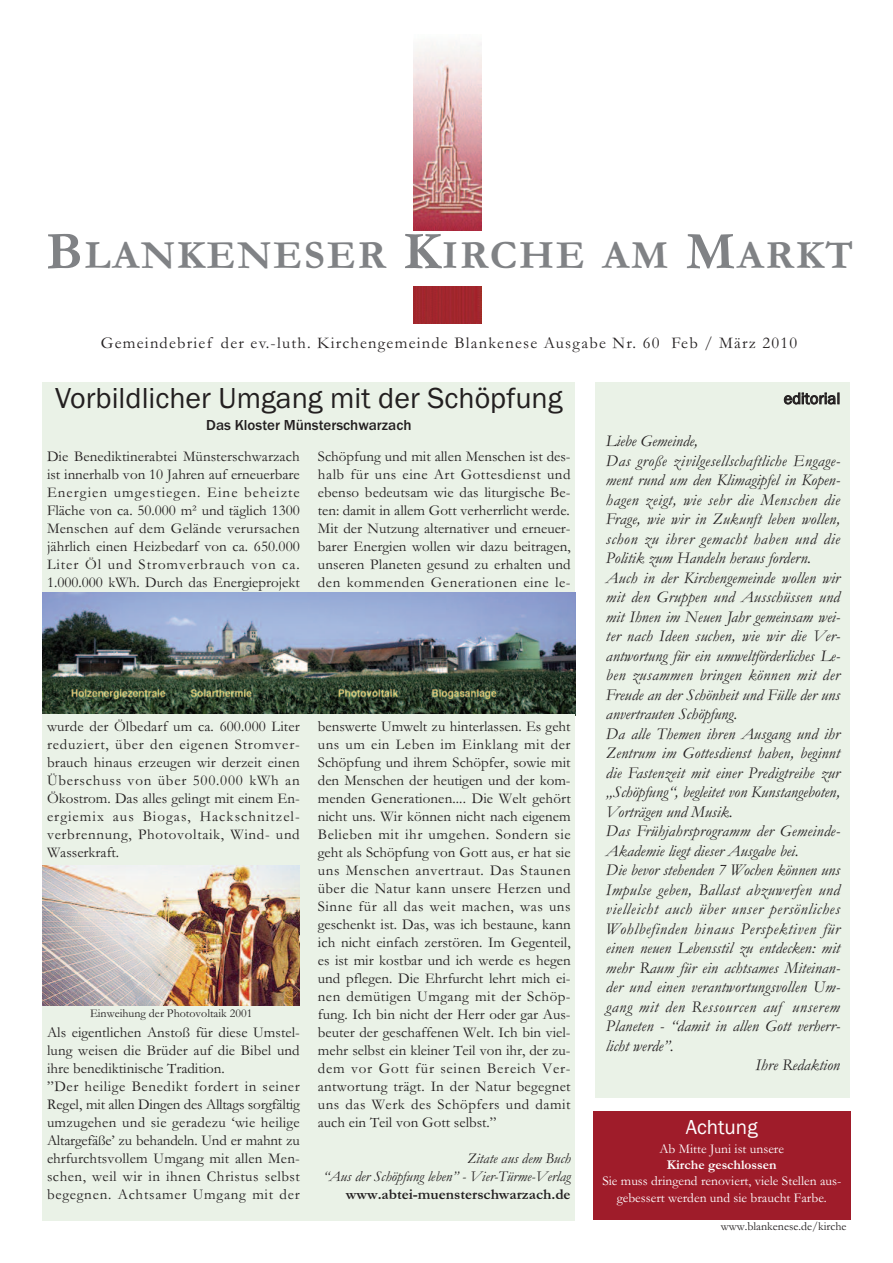
<style>
.page{position:relative;width:893px;height:1263px;background:#fff}
.page>*{position:absolute;margin:0;border:0;box-sizing:border-box;transform-origin:0 0}
.t1{font:700 40.5px "Garamond";letter-spacing:.05em;color:#808285}
.t2{font:30px "Franklin Gothic";color:#231f20}
.t3{font:21px "Franklin Gothic";color:#fff}
.t4{font:italic 16.5px "Garamond";letter-spacing:.01em;color:#231f20}
.t5{font:16.5px "Garamond";letter-spacing:.075em;color:#231f20}
.t6{font:italic 16.5px "Garamond";letter-spacing:.04em;color:#231f20}
.t7{font:italic 16.5px "Garamond";letter-spacing:.035em;color:#231f20}
.t8{font:italic 16.5px "Garamond";letter-spacing:.03em;color:#231f20}
.t9{font:16.5px "Franklin Gothic";color:#231f20}
.t10{font:15px/18px "Garamond";letter-spacing:.01em;color:#231f20;text-align:justify}
.t11{font:italic 15px/18px "Garamond";color:#231f20;text-align:right}
.t12{font:700 15px "Garamond";color:#231f20}
.t13{font:500 15px "Franklin Gothic";color:#231f20}
.t14{font:13.5px/16.2px "Garamond";color:#fff;text-align:center}
.t15{font:700 13.5px "Garamond";color:#fff}
.t16{font:12px "Garamond";color:#231f20}
.s1{font-size:54px}
</style>
<div class="page">
<img style="left:413px;top:43px;width:68px;height:280px">
<div style="left:406px;top:231px;width:80px;height:54px;background:#fff"></div>
<div style="left:595px;top:382px;width:255px;height:716px;background:#eaf2e7"></div>
<div style="left:43px;top:382px;width:532px;height:66px;background:#eaf2e7"></div>
<div style="left:43px;top:446px;width:532px;height:774px;background:#eaf2e7"></div>
<img style="left:43px;top:592px;width:532px;height:122px">
<img style="left:43px;top:866px;width:257px;height:139px">
<div style="left:593px;top:1111px;width:257px;height:109px;background:#9f1c2a"></div>
<h1 class="t1" style="left:46px;top:231px;width:809px"><span class="s1">B</span>LANKENESER <span class="s1">K</span>IRCHE AM <span class="s1">M</span>ARKT</h1>
<p class="t5" style="left:101px;top:332px;width:698px">Gemeindebrief der ev.-luth. Kirchengemeinde Blankenese Ausgabe Nr. 60 Feb / März 2010</p>
<h2 class="t2" style="left:55px;top:380px;width:509px">Vorbildlicher Umgang mit der Schöpfung</h2>
<p class="t13" style="left:206px;top:416px;width:207px">Das Kloster Münsterschwarzach</p>
<p class="t10" style="left:47px;top:447px;width:254px">Die Benediktinerabtei Münsterschwarzach ist innerhalb von 10 Jahren auf erneuerbare Energien umgestiegen. Eine beheizte Fläche von ca. 50.000 m² und täglich 1300<br>Menschen auf dem Gelände verursachen jährlich einen Heizbedarf von ca. 650.000<br>Liter Öl und Stromverbrauch von ca.<br>1.000.000 kWh. Durch das Energieprojekt</p>
<p class="t10" style="left:318px;top:447px;width:254px">Schöpfung und mit allen Menschen ist des&shy;halb für uns eine Art Gottesdienst und ebenso bedeutsam wie das liturgische Be&shy;ten: damit in allem Gott verherrlicht werde.<br>Mit der Nutzung alternativer und erneuer&shy;barer Energien wollen wir dazu beitragen, unseren Planeten gesund zu erhalten und den kommenden Generationen eine le-</p>
<p class="t10" style="left:47px;top:717px;width:254px">wurde der Ölbedarf um ca. 600.000 Liter reduziert, über den eigenen Stromver&shy;brauch hinaus erzeugen wir derzeit einen Überschuss von über 500.000 kWh an Ökostrom. Das alles gelingt mit einem En&shy;ergiemix aus Biogas, Hackschnitzel&shy;verbrennung, Photovoltaik, Wind- und Wasserkraft.</p>
<p class="t16" style="left:90px;top:1005px;width:164px">Einweihung der Photovoltaik 2001</p>
<p class="t10" style="left:47px;top:1023px;width:254px;text-align:left">Als eigentlichen Anstoß für diese Umstel&shy;lung weisen die Brüder auf die Bibel und ihre benediktinische Tradition.<br>”Der heilige Benedikt fordert in seiner Regel, mit allen Dingen des Alltags sorgfältig umzugehen und sie geradezu ‘wie heilige Altargefäße’ zu behandeln. Und er mahnt zu ehrfurchtsvollem Umgang mit allen Men&shy;schen, weil wir in ihnen Christus selbst begegnen. Achtsamer Umgang mit der</p>
<p class="t10" style="left:318px;top:717px;width:254px">benswerte Umwelt zu hinterlassen. Es geht uns um ein Leben im Einklang mit der Schöpfung und ihrem Schöpfer, sowie mit den Menschen der heutigen und der kom&shy;menden Generationen.... Die Welt gehört nicht uns. Wir können nicht nach eigenem Belieben mit ihr umgehen. Sondern sie geht als Schöpfung von Gott aus, er hat sie uns Menschen anvertraut. Das Staunen über die Natur kann unsere Herzen und Sinne für all das weit machen, was uns geschenkt ist. Das, was ich bestaune, kann ich nicht einfach zerstören. Im Gegenteil, es ist mir kostbar und ich werde es hegen und pflegen. Die Ehrfurcht lehrt mich ei&shy;nen demütigen Umgang mit der Schöp&shy;fung. Ich bin nicht der Herr oder gar Aus&shy;beuter der geschaffenen Welt. Ich bin viel&shy;mehr selbst ein kleiner Teil von ihr, der zu&shy;dem vor Gott für seinen Bereich Ver&shy;antwortung trägt. In der Natur begegnet uns das Werk des Schöpfers und damit auch ein Teil von Gott selbst.”</p>
<p class="t11" style="left:323px;top:1149px;width:249px">Zitate aus dem Buch<br>“Aus der Schöpfung leben” - Vier-Türme-Verlag</p>
<p class="t12" style="left:346px;top:1185px;width:226px">www.abtei-muensterschwarzach.de</p>
<p class="t9" style="left:784px;top:388px;width:58px">editorial</p>
<p class="t4" style="left:606px;top:431px;width:93px">Liebe Gemeinde,</p>
<p class="t4" style="left:606px;top:450px;width:236px">Das große zivilgesellschaftliche Engage-</p>
<p class="t4" style="left:606px;top:470px;width:236px">ment rund um den Klimagipfel in Kopen-</p>
<p class="t8" style="left:606px;top:489px;width:235px">hagen zeigt, wie sehr die Menschen die</p>
<p class="t4" style="left:606px;top:509px;width:235px">Frage, wie wir in Zukunft leben wollen,</p>
<p class="t7" style="left:606px;top:528px;width:235px">schon zu ihrer gemacht haben und die</p>
<p class="t4" style="left:606px;top:548px;width:207px">Politik zum Handeln heraus fordern.</p>
<p class="t4" style="left:606px;top:567px;width:235px">Auch in der Kirchengemeinde wollen wir</p>
<p class="t4" style="left:606px;top:587px;width:235px">mit den Gruppen und Ausschüssen und</p>
<p class="t4" style="left:606px;top:606px;width:236px">mit Ihnen im Neuen Jahr gemeinsam wei-</p>
<p class="t4" style="left:606px;top:626px;width:236px">ter nach Ideen suchen, wie wir die Ver-</p>
<p class="t4" style="left:606px;top:645px;width:236px">antwortung für ein umweltförderliches Le-</p>
<p class="t4" style="left:606px;top:665px;width:235px">ben zusammen bringen können mit der</p>
<p class="t4" style="left:606px;top:684px;width:235px">Freude an der Schönheit und Fülle der uns</p>
<p class="t4" style="left:606px;top:704px;width:133px">anvertrauten Schöpfung.</p>
<p class="t4" style="left:606px;top:723px;width:235px">Da alle Themen ihren Ausgang und ihr</p>
<p class="t4" style="left:606px;top:743px;width:235px">Zentrum im Gottesdienst haben, beginnt</p>
<p class="t4" style="left:606px;top:762px;width:235px">die Fastenzeit mit einer Predigtreihe zur</p>
<p class="t4" style="left:606px;top:782px;width:235px">„Schöpfung“, begleitet von Kunstangeboten,</p>
<p class="t4" style="left:606px;top:801px;width:128px">Vorträgen und Musik.</p>
<p class="t4" style="left:606px;top:821px;width:236px">Das Frühjahrsprogramm der Gemeinde-</p>
<p class="t4" style="left:606px;top:840px;width:194px">Akademie liegt dieser Ausgabe bei.</p>
<p class="t4" style="left:606px;top:860px;width:235px">Die bevor stehenden 7 Wochen können uns</p>
<p class="t4" style="left:606px;top:879px;width:235px">Impulse geben, Ballast abzuwerfen und</p>
<p class="t6" style="left:606px;top:899px;width:235px">vielleicht auch über unser persönliches</p>
<p class="t6" style="left:606px;top:918px;width:235px">Wohlbefinden hinaus Perspektiven für</p>
<p class="t4" style="left:606px;top:938px;width:235px">einen neuen Lebensstil zu entdecken: mit</p>
<p class="t4" style="left:606px;top:957px;width:236px">mehr Raum für ein achtsames Miteinan-</p>
<p class="t4" style="left:606px;top:977px;width:236px">der und einen verantwortungsvollen Um-</p>
<p class="t7" style="left:606px;top:996px;width:235px">gang mit den Ressourcen auf unserem</p>
<p class="t4" style="left:606px;top:1016px;width:236px">Planeten - “damit in allen Gott verherr-</p>
<p class="t4" style="left:606px;top:1035px;width:69px">licht werde”.</p>
<p class="t4" style="left:755px;top:1055px;width:86px">Ihre Redaktion</p>
<h3 class="t3" style="left:686px;top:1114px;width:73px">Achtung</h3>
<p class="t14" style="left:659px;top:1140px;width:126px">Ab Mitte Juni ist unsere</p>
<p class="t15" style="left:667px;top:1157px;width:111px">Kirche geschlossen</p>
<p class="t14" style="left:602px;top:1173px;width:240px">Sie muss dringend renoviert, viele Stellen aus&shy;gebessert werden und sie braucht Farbe.</p>
<p class="t16" style="left:721px;top:1219px;width:127px">www.blankenese.de/kirche</p>
</div>
